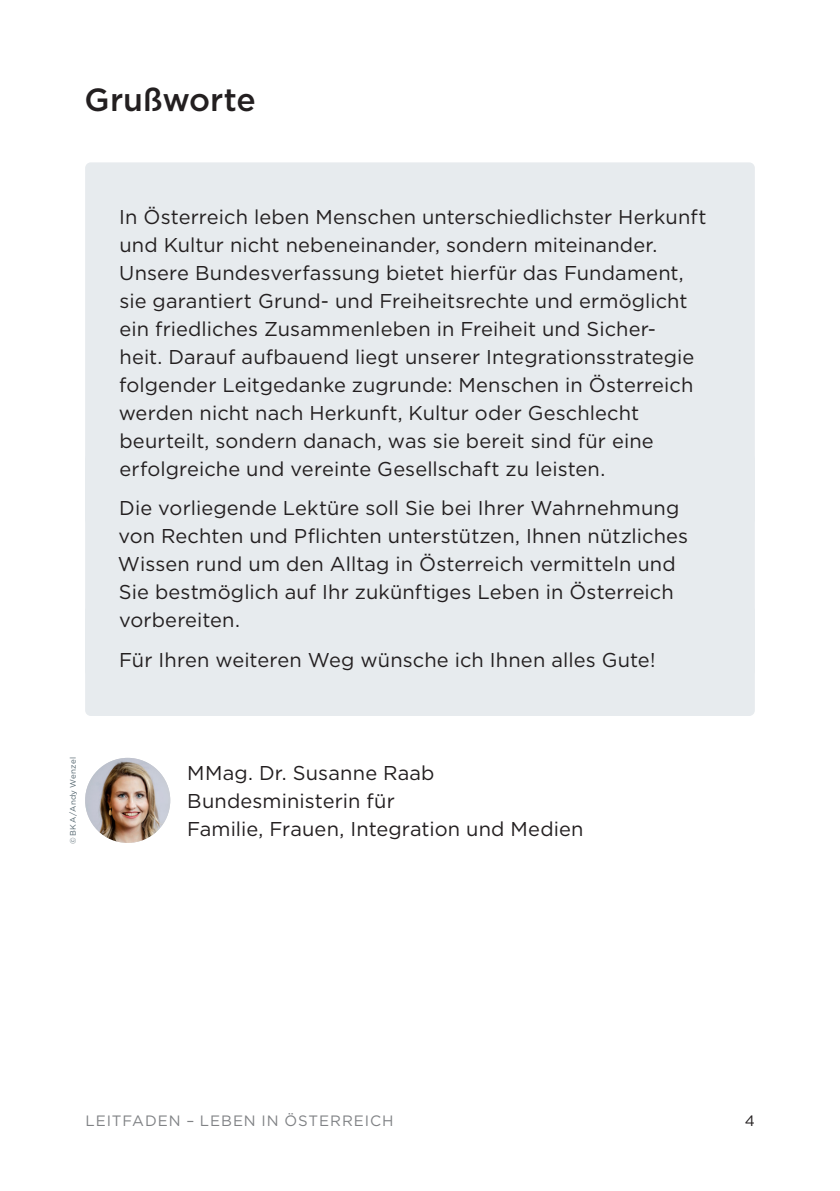
<style>
.page{position:relative;width:840px;height:1191px;background:#fff}
.page>*{position:absolute;margin:0;border:0;box-sizing:border-box;transform-origin:0 0}
.t1{font:500 32px "Gotham";letter-spacing:-.005em;color:#231f20}
.Grußwort{font:20px/28px "Gotham";letter-spacing:.005em;color:#231f20}
.Text{font:20px/28px "Gotham";letter-spacing:.005em;color:#231f20}
.t2{font:15px "Gotham";letter-spacing:.06em;color:#808285}
.t3{font:15px "Gotham";color:#231f20}
.Text-2{font:8px "Gotham";letter-spacing:.03em;color:#53656e}
</style>
<div class="page">
<div style="left:85px;top:162px;width:669px;height:363px;background:#e7ebee;border-radius:6px"></div>
<div style="left:85px;top:454px;width:669px;height:222px;background:#e7ebee;border-radius:6px"></div>
<div style="left:85px;top:605px;width:669px;height:111px;background:#e7ebee;border-radius:6px"></div>
<img style="left:85px;top:758px;width:85px;height:85px;border-radius:43px">
<h1 class="t1" style="left:84px;top:78px;width:173px">Grußworte</h1>
<p class="Text-2" style="left:68px;top:843px;width:88px;rotate:-90deg">© BKA /Andy Wenzel</p>
<p class="Grußwort" style="left:119px;top:202px;width:589px">In Österreich leben Menschen unterschiedlichster Herkunft und Kultur nicht nebeneinander, sondern miteinander.<br>Unsere Bundesverfassung bietet hierfür das Fundament, sie garantiert Grund- und Freiheitsrechte und ermöglicht ein friedliches Zusammenleben in Freiheit und Sicher-<br>heit. Darauf aufbauend liegt unserer Integrationsstrategie folgender Leitgedanke zugrunde: Menschen in Österreich werden nicht nach Herkunft, Kultur oder Geschlecht beurteilt, sondern danach, was sie bereit sind für eine erfolgreiche und vereinte Gesellschaft zu leisten.</p>
<p class="Grußwort" style="left:118px;top:494px;width:571px">Die vorliegende Lektüre soll Sie bei Ihrer Wahrnehmung von Rechten und Pflichten unterstützen, Ihnen nützliches Wissen rund um den Alltag in Österreich vermitteln und Sie bestmöglich auf Ihr zukünftiges Leben in Österreich vorbereiten.</p>
<p class="Grußwort" style="left:119px;top:645px;width:537px">Für Ihren weiteren Weg wünsche ich Ihnen alles Gute!</p>
<p class="Text" style="left:187px;top:758px;width:397px">MMag. Dr. Susanne Raab<br>Bundesministerin für<br>Familie, Frauen, Integration und Medien</p>
<p class="t2" style="left:86px;top:1111px;width:309px">LEITFADEN – LEBEN IN ÖSTERREICH</p>
<p class="t3" style="left:744px;top:1111px;width:12px">4</p>
</div>
